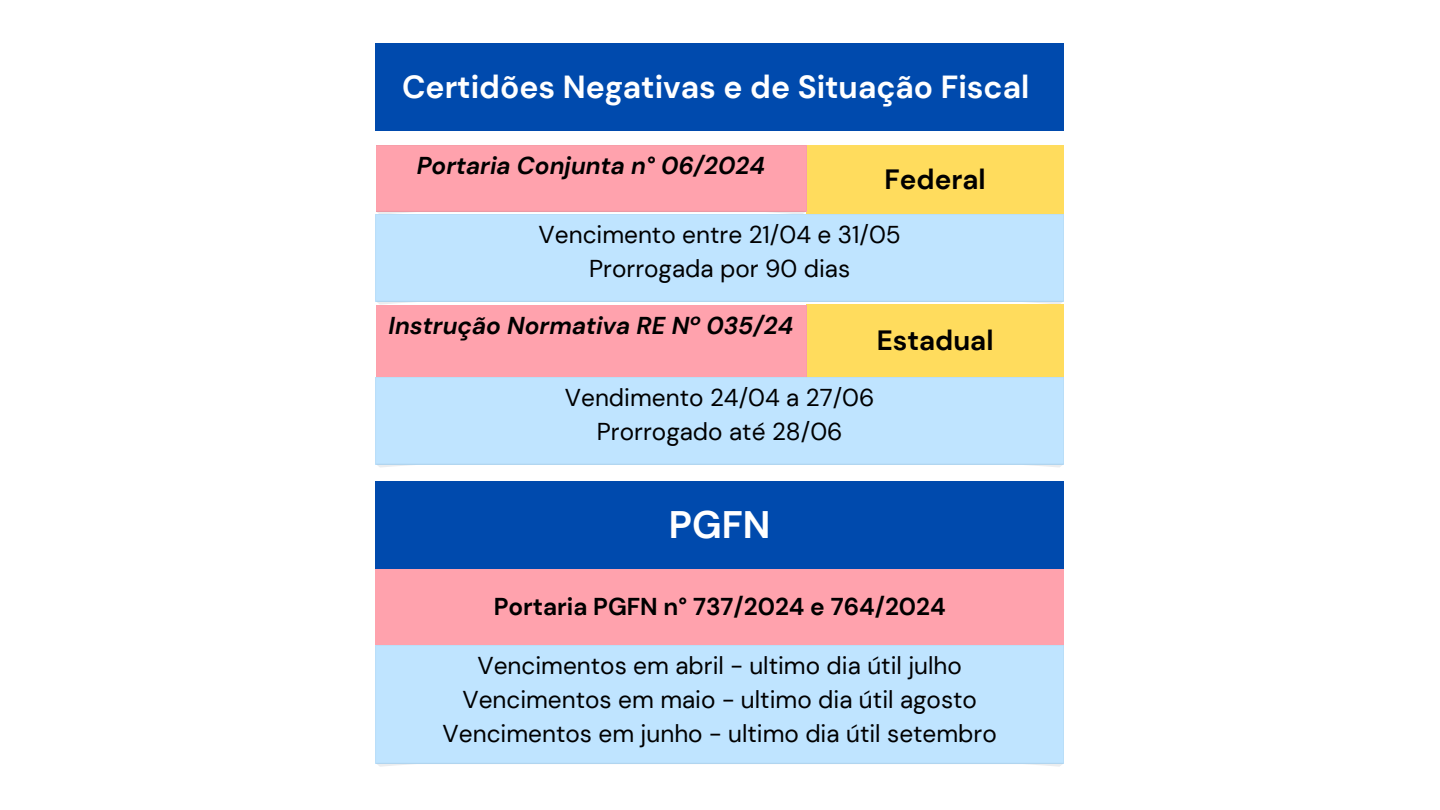
<style>
.page{position:relative;width:1440px;height:810px;background:#fff}
.page>*{position:absolute;margin:0;border:0;box-sizing:border-box;transform-origin:0 0}
.t1{font:700 38.3px "DM Sans";color:#fff}
.t2{font:700 31.9px "DM Sans";color:#fff}
.t3{font:700 27.8px "DM Sans";color:#000}
.t4{font:24.4px "DM Sans";color:#000}
.t5{font:italic 700 24.4px "DM Sans";color:#000}
.t6{font:700 24.4px "DM Sans";color:#000}
</style>
<div class="page">
<div style="left:806px;top:145px;width:258px;height:69px;background:#ffdc5d"></div>
<div style="left:376px;top:482px;width:688px;height:87px;background:#004aad"></div>
<div style="left:376px;top:569px;width:688px;height:76px;background:#ffa2ad"></div>
<div style="left:376px;top:44px;width:688px;height:87px;background:#004aad"></div>
<div style="left:376px;top:145px;width:430px;height:70px;background:#ffa2ad"></div>
<div style="left:376px;top:214px;width:688px;height:91px;background:#bfe4ff"></div>
<div style="left:806px;top:305px;width:258px;height:72px;background:#ffdc5d"></div>
<div style="left:376px;top:305px;width:430px;height:87px;background:#ffa2ad"></div>
<div style="left:376px;top:377px;width:688px;height:91px;background:#bfe4ff"></div>
<div style="left:376px;top:645px;width:688px;height:122px;background:#bfe4ff"></div>
<h2 class="t2" style="left:402px;top:66px;width:629px">Certidões Negativas e de Situação Fiscal</h2>
<h4 class="t5" style="left:417px;top:150px;width:350px">Portaria Conjunta n° 06/2024</h4>
<h3 class="t3" style="left:885px;top:161px;width:103px">Federal</h3>
<p class="t4" style="left:539px;top:219px;width:364px">Vencimento entre 21/04 e 31/05</p>
<p class="t4" style="left:589px;top:253px;width:263px">Prorrogada por 90 dias</p>
<h4 class="t5" style="left:389px;top:310px;width:406px">Instrução Normativa RE Nº 035/24</h4>
<h3 class="t3" style="left:877px;top:322px;width:118px">Estadual</h3>
<p class="t4" style="left:565px;top:382px;width:311px">Vendimento 24/04 a 27/06</p>
<p class="t4" style="left:597px;top:416px;width:247px">Prorrogado até 28/06</p>
<h1 class="t1" style="left:669px;top:500px;width:103px">PGFN</h1>
<h4 class="t6" style="left:494px;top:591px;width:453px">Portaria PGFN n° 737/2024 e 764/2024</h4>
<p class="t4" style="left:477px;top:650px;width:486px">Vencimentos em abril - ultimo dia útil julho</p>
<p class="t4" style="left:462px;top:684px;width:516px">Vencimentos em maio - ultimo dia útil agosto</p>
<p class="t4" style="left:443px;top:718px;width:556px">Vencimentos em junho - ultimo dia útil setembro</p>
</div>
